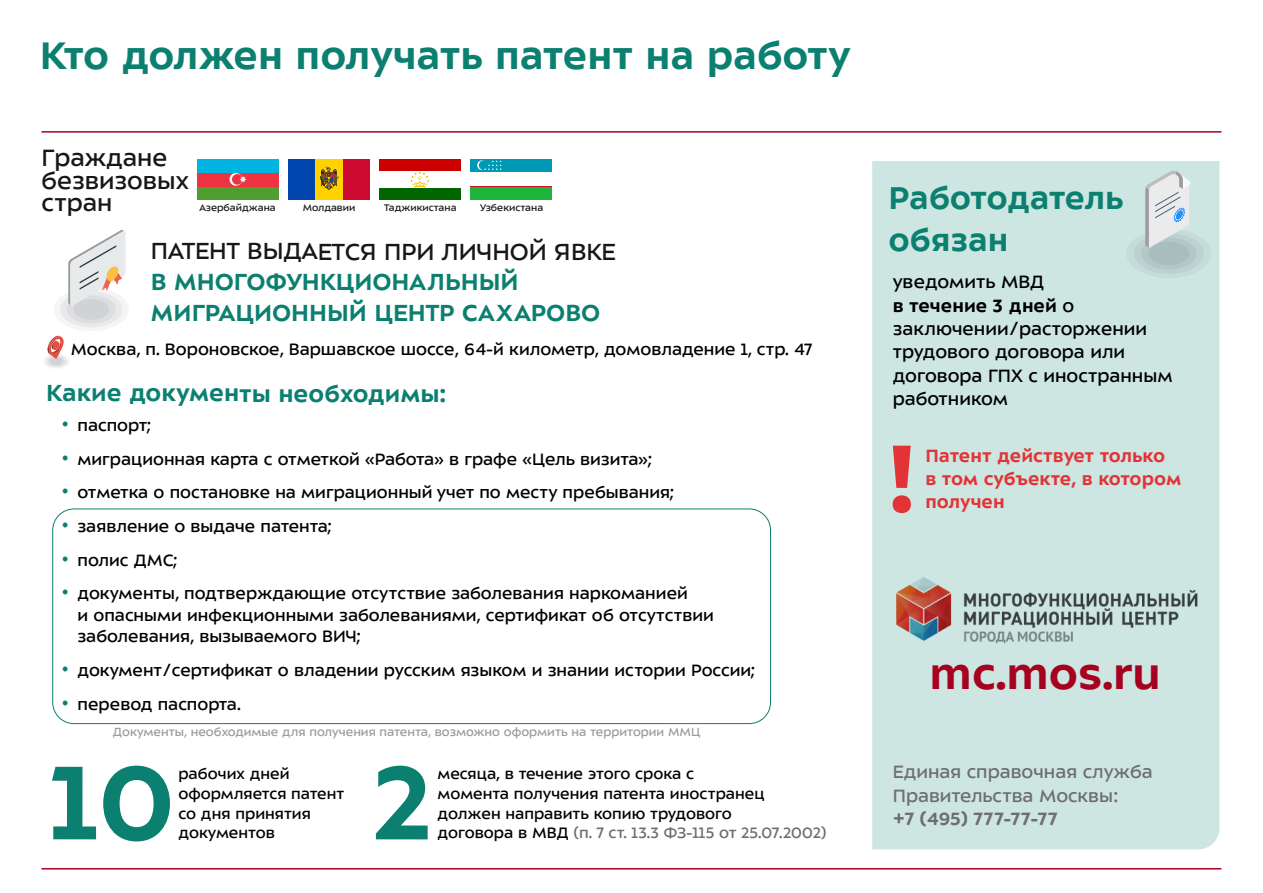
<style>
.page{position:relative;width:1263px;height:893px;background:#fff}
.page>*{position:absolute;margin:0;border:0;box-sizing:border-box;transform-origin:0 0}
.t1{font:700 114.75px "ALS Sector";color:#0c8070}
.t2{font:700 47.4px "ALS Sector";color:#a60220}
.t3{font:700 42px "ALS Sector";color:#0c8070}
.t4{font:700 34.5px/41.4px "ALS Sector";letter-spacing:-.005em;color:#0c8070}
.t5{font:25.8px/22.5px "ALS Sector";color:#181716}
.t6{font:700 25.5px/30.6px "ALS Sector";color:#0c8070}
.t7{font:25.5px "ALS Sector";color:#181716}
.t8{font:19.5px/23.4px "ALS Sector";color:#000}
.t9{font:700 19.5px/23.4px "ALS Sector";color:#e23436}
.t10{font:19.5px/23.4px "ALS Sector";color:#6e6e6e}
.t11{font:700 19.5px "ALS Sector";letter-spacing:.09em;color:#6e6e6e}
.t12{font:18px/33.6px "ALS Sector";color:#000}
.t13{font:18px/33.6px "ALS Sector";color:#0c8070;text-align:justify}
.t14{font:16.5px/19.8px "ALS Sector";color:#000}
.t15{font:12.9px "ALS Sector";color:#9c9c9c}
.t16{font:10.5px "ALS Sector";color:#181716}
.s1{color:#6e6e6e}
.s2{font-weight:700}
</style>
<div class="page">
<div style="left:872px;top:161px;width:347px;height:688px;background:#cee6e2"></div>
<svg style="left:1126px;top:170px;width:85px;height:108px;background:#c9dad9"></svg>
<div style="left:52px;top:509px;width:719px;height:215px;border:1px solid #0c8070;border-radius:21px"></div>
<svg style="left:893px;top:446px;width:18px;height:67px"></svg>
<img style="left:893px;top:577px;width:309px;height:69px">
<svg style="left:45px;top:230px;width:81px;height:138px"></svg>
<div style="left:197px;top:159px;width:81px;height:40px;background:#509e2f"></div>
<div style="left:197px;top:159px;width:81px;height:27px;background:#ef3340"></div>
<div style="left:197px;top:159px;width:81px;height:13px;background:#00b5e2"></div>
<svg style="left:229px;top:173px;width:13px;height:13px"></svg>
<div style="left:232px;top:174px;width:11px;height:11px;background:#ef3340;border-radius:50%"></div>
<svg style="left:239px;top:176px;width:7px;height:7px"></svg>
<div style="left:288px;top:159px;width:81px;height:40px;background:#cc092f"></div>
<div style="left:288px;top:159px;width:55px;height:40px;background:#ffd200"></div>
<div style="left:288px;top:159px;width:27px;height:40px;background:#0046ae"></div>
<svg style="left:320px;top:166px;width:19px;height:24px"></svg>
<div style="left:380px;top:159px;width:81px;height:40px;background:#060"></div>
<div style="left:380px;top:159px;width:81px;height:29px;background:#fff"></div>
<div style="left:380px;top:159px;width:81px;height:11px;background:#c00"></div>
<svg style="left:410px;top:171px;width:19px;height:17px"></svg>
<div style="left:471px;top:159px;width:81px;height:40px;background:#1eb53a"></div>
<div style="left:471px;top:159px;width:81px;height:20px;background:#0099b5"></div>
<div style="left:471px;top:172px;width:81px;height:14px;background:#fff"></div>
<svg style="left:477px;top:160px;width:10px;height:10px"></svg>
<div style="left:479px;top:160px;width:10px;height:10px;background:#0099b5;border-radius:50%"></div>
<svg style="left:484px;top:160px;width:18px;height:10px"></svg>
<hr style="left:42px;top:131px;width:1179px;height:2px;background:#a60220">
<hr style="left:42px;top:868px;width:1179px;height:1px;background:#a60220">
<h3 class="t3" style="left:40px;top:34px;width:812px">Кто должен получать патент на работу</h3>
<h3 class="t5" style="left:42px;top:147px;width:149px">Граждане безвизовых стран</h3>
<p class="t16" style="left:199px;top:202px;width:78px">Азербайджана</p>
<p class="t16" style="left:303px;top:202px;width:54px">Молдавии</p>
<p class="t16" style="left:384px;top:202px;width:74px">Таджикистана</p>
<p class="t16" style="left:480px;top:202px;width:65px">Узбекистана</p>
<h3 class="t7" style="left:151px;top:238px;width:467px">ПАТЕНТ ВЫДАЕТСЯ ПРИ ЛИЧНОЙ ЯВКЕ</h3>
<h3 class="t6" style="left:151px;top:267px;width:451px">В МНОГОФУНКЦИОНАЛЬНЫЙ<br>МИГРАЦИОННЫЙ ЦЕНТР САХАРОВО</h3>
<p class="t12" style="left:71px;top:332px;width:742px">Москва, п. Вороновское, Варшавское шоссе, 64-й километр, домовладение 1, стр. 47</p>
<h3 class="t6" style="left:46px;top:378px;width:401px">Какие документы необходимы:</h3>
<p class="t13" style="left:62px;top:409px;width:8px">• • • • • •</p>
<p class="t13" style="left:62px;top:653px;width:8px">• •</p>
<p class="t12" style="left:77px;top:409px;width:612px">паспорт;<br>миграционная карта с отметкой «Работа» в графе «Цель визита»; отметка о постановке на миграционный учет по месту пребывания; заявление о выдаче патента;<br>полис ДМС;<br>документы, подтверждающие отсутствие заболевания наркоманией</p>
<p class="t12" style="left:77px;top:604px;width:638px;line-height:21.6px">и опасными инфекционными заболеваниями, сертификат об отсутствии заболевания, вызываемого ВИЧ;</p>
<p class="t12" style="left:77px;top:653px;width:679px">документ/сертификат о владении русским языком и знании истории России; перевод паспорта.</p>
<p class="t15" style="left:113px;top:725px;width:589px">Документы, необходимые для получения патента, возможно оформить на территории ММЦ</p>
<h1 class="t1" style="left:49px;top:743px;width:127px">10</h1>
<h1 class="t1" style="left:375px;top:743px;width:59px">2</h1>
<p class="t14" style="left:178px;top:764px;width:167px">рабочих дней оформляется патент со дня принятия документов</p>
<p class="t14" style="left:437px;top:764px;width:391px">месяца, в течение этого срока с<br>момента получения патента иностранец должен направить копию трудового<br>договора в МВД <span class="s1">(п. 7 ст. 13.3 ФЗ-115 от 25.07.2002)</span></p>
<h3 class="t4" style="left:888px;top:178px;width:237px">Работодатель обязан</h3>
<p class="t8" style="left:893px;top:270px;width:281px">уведомить МВД<br><span class="s2">в течение 3 дней</span> о заключении/расторжении трудового договора или договора ГПХ с иностранным работником</p>
<p class="t9" style="left:925px;top:444px;width:257px">Патент действует только<br>в том субъекте, в котором получен</p>
<h2 class="t2" style="left:930px;top:649px;width:233px">mc.mos.ru</h2>
<p class="t10" style="left:893px;top:760px;width:261px">Единая справочная служба<br>Правительства Москвы:</p>
<p class="t11" style="left:893px;top:809px;width:166px">+7 (495) 777-77-77</p>
</div>
